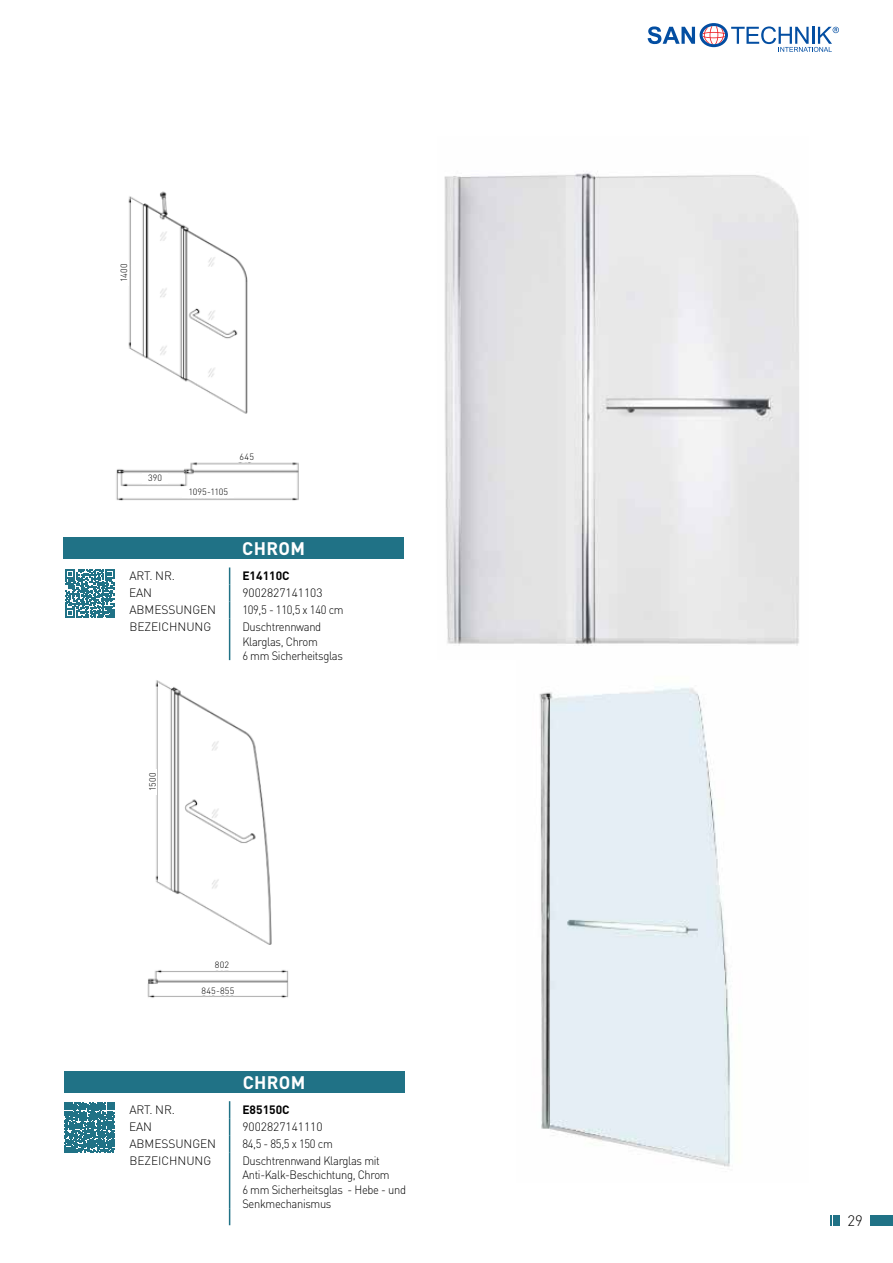
<style>
.page{position:relative;width:893px;height:1263px;background:#fff}
.page>*{position:absolute;margin:0;border:0;box-sizing:border-box;transform-origin:0 0}
.t1{font:700 18px "DIN Pro";letter-spacing:.02em;color:#fff}
.t2{font:300 15px "DIN Pro";color:#000}
.t3{font:300 12px/14.4px "DIN Pro";letter-spacing:-.03em;color:#000;scale:.93 1}
.t4{font:300 12px "DIN Pro";letter-spacing:-.005em;color:#000}
.t5{font:300 12px "DIN Pro";color:#000}
.t6{font:300 12px "DIN Pro";letter-spacing:-.03em;color:#000}
.t7{font:700 12px "DIN Pro";color:#000}
.t8{font:300 9px "DIN Pro";letter-spacing:.02em;color:#000}
.t9{font:300 9px "DIN Pro";letter-spacing:-.01em;color:#000}
</style>
<div class="page">
<img style="left:444px;top:171px;width:355px;height:475px">
<div style="left:64px;top:538px;width:340px;height:21px;background:#207286"></div>
<svg style="left:229px;top:567px;width:1px;height:51px"></svg>
<hr style="left:229px;top:618px;width:1px;height:42px;background:#207286">
<svg style="left:65px;top:569px;width:49px;height:49px"></svg>
<img style="left:116px;top:191px;width:183px;height:310px">
<div style="left:119px;top:260px;width:10px;height:26px;background:#fff"></div>
<div style="left:234px;top:451px;width:26px;height:11px;background:#fff"></div>
<div style="left:142px;top:473px;width:26px;height:10px;background:#fff"></div>
<div style="left:182px;top:487px;width:52px;height:11px;background:#fff"></div>
<div style="left:64px;top:1071px;width:340px;height:22px;background:#207286"></div>
<svg style="left:229px;top:1101px;width:1px;height:51px"></svg>
<hr style="left:229px;top:1152px;width:1px;height:56px;background:#207286">
<svg style="left:229px;top:1208px;width:1px;height:17px"></svg>
<svg style="left:64px;top:1102px;width:51px;height:50px;background:#3e8596"></svg>
<img style="left:539px;top:688px;width:192px;height:479px">
<img style="left:147px;top:680px;width:142px;height:318px">
<div style="left:148px;top:769px;width:9px;height:26px;background:#fff"></div>
<div style="left:209px;top:961px;width:26px;height:9px;background:#fff"></div>
<div style="left:198px;top:986px;width:40px;height:8px;background:#fff"></div>
<div style="left:870px;top:1215px;width:23px;height:11px;background:#207286"></div>
<hr style="left:836px;top:1215px;width:4px;height:11px;background:#207286">
<svg style="left:831px;top:1215px;width:5px;height:11px"></svg>
<svg style="left:648px;top:23px;width:191px;height:29px"></svg>
<p class="t8" style="left:117px;top:282px;width:20px;rotate:-90deg">1400</p>
<p class="t8" style="left:148px;top:471px;width:16px">390</p>
<p class="t9" style="left:188px;top:485px;width:41px">1095-1105</p>
<p class="t8" style="left:240px;top:449px;width:16px">645</p>
<h1 class="t1" style="left:242px;top:533px;width:64px">CHROM</h1>
<p class="t6" style="left:129px;top:567px;width:47px">ART. NR.</p>
<p class="t7" style="left:242px;top:566px;width:49px">E14110C</p>
<p class="t5" style="left:129px;top:584px;width:24px">EAN</p>
<p class="t5" style="left:242px;top:584px;width:82px">9002827141103</p>
<p class="t4" style="left:129px;top:601px;width:88px">ABMESSUNGEN</p>
<p class="t3" style="left:242px;top:602px;width:110px">109,5 - 110,5 x 140 cm</p>
<p class="t4" style="left:129px;top:618px;width:83px">BEZEICHNUNG</p>
<p class="t3" style="left:242px;top:619px;width:110px">Duschtrennwand<br>Klarglas, Chrom<br>6 mm Sicherheitsglas</p>
<p class="t8" style="left:145px;top:791px;width:20px;rotate:-90deg">1500</p>
<p class="t8" style="left:215px;top:958px;width:16px">802</p>
<p class="t8" style="left:201px;top:983px;width:34px">845-855</p>
<h1 class="t1" style="left:243px;top:1067px;width:64px">CHROM</h1>
<p class="t6" style="left:129px;top:1100px;width:47px">ART. NR.</p>
<p class="t7" style="left:242px;top:1100px;width:49px">E85150C</p>
<p class="t5" style="left:129px;top:1117px;width:24px">EAN</p>
<p class="t5" style="left:242px;top:1117px;width:82px">9002827141110</p>
<p class="t4" style="left:129px;top:1134px;width:88px">ABMESSUNGEN</p>
<p class="t3" style="left:242px;top:1135px;width:99px">84,5 - 85,5 x 150 cm</p>
<p class="t4" style="left:129px;top:1151px;width:83px">BEZEICHNUNG</p>
<p class="t3" style="left:242px;top:1152px;width:177px">Duschtrennwand Klarglas mit<br>Anti-Kalk-Beschichtung, Chrom<br>6 mm Sicherheitsglas - Hebe - und<br>Senkmechanismus</p>
<p class="t2" style="left:847px;top:1209px;width:17px">29</p>
</div>
